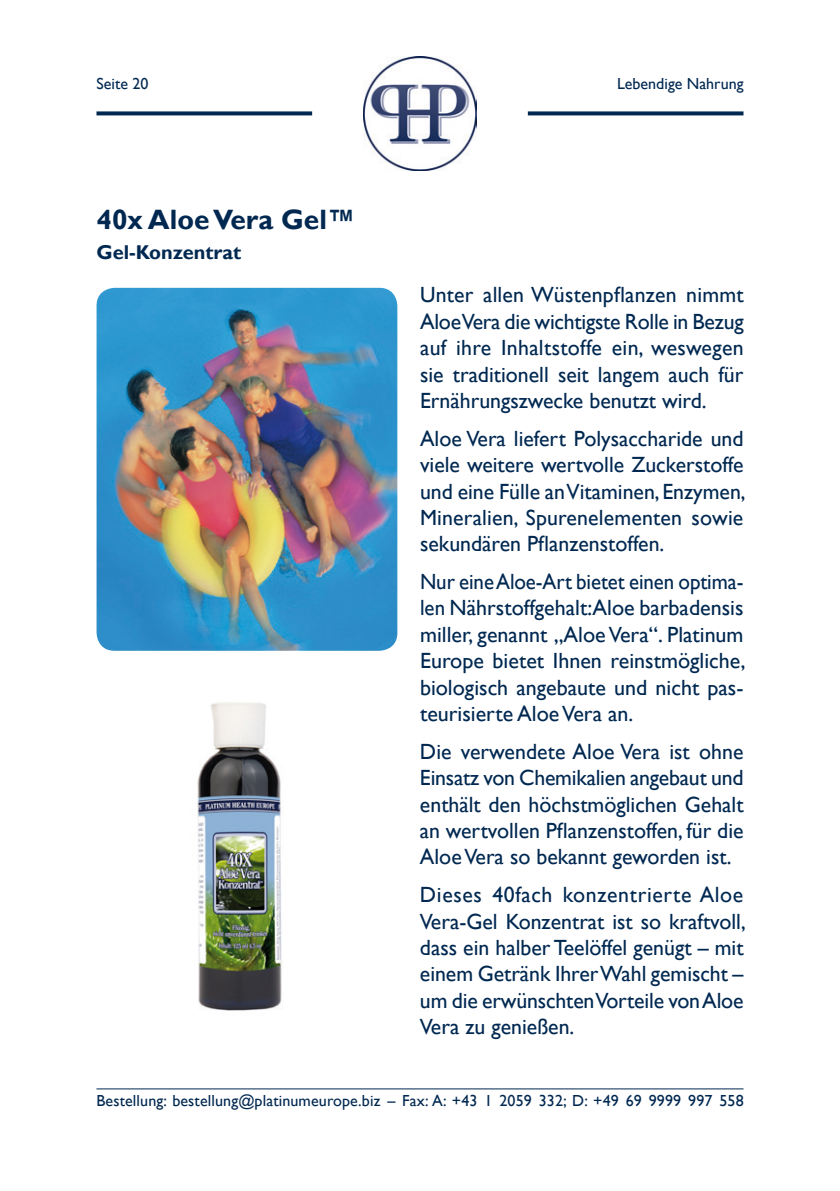
<style>
.page{position:relative;width:840px;height:1191px;background:#fff}
.page>*{position:absolute;margin:0;border:0;box-sizing:border-box;transform-origin:0 0}
.t1{font:700 28px "Gill Sans";color:#002851}
.t2{font:22px/26.4px "Gill Sans";color:#002851;text-align:justify}
.t3{font:22px/26.4px "Gill Sans";color:#002851;text-align:justify;scale:.95 1}
.t4{font:700 20px "Gill Sans";color:#002851}
.t5{font:16px "Gill Sans";letter-spacing:.01em;color:#002851}
</style>
<div class="page">
<img style="left:363px;top:57px;width:113px;height:113px">
<svg style="left:96px;top:111px;width:216px;height:4px"></svg>
<svg style="left:527px;top:111px;width:216px;height:4px"></svg>
<hr style="left:96px;top:1088px;width:647px;height:1px;background:#002851">
<img style="left:197px;top:702px;width:85px;height:309px">
<img style="left:96px;top:288px;width:301px;height:363px">
<p class="t5" style="left:96px;top:75px;width:53px">Seite 20</p>
<p class="t1" style="left:96px;top:203px;width:260px">40x Aloe Vera Gel™</p>
<p class="t4" style="left:96px;top:240px;width:146px">Gel-Konzentrat</p>
<p class="t5" style="left:616px;top:75px;width:128px">Lebendige Nahrung</p>
<p class="t2" style="left:420px;top:282px;width:325px">Unter allen Wüstenpflanzen nimmt Aloe Vera die wichtigste Rolle in Bezug auf ihre Inhaltstoffe ein, weswegen sie traditionell seit langem auch für Ernährungszwecke benutzt wird.</p>
<p class="t2" style="left:420px;top:425px;width:327px">Aloe Vera liefert Polysaccharide und viele weitere wertvolle Zuckerstoffe und eine Fülle an Vitaminen, Enzymen, Mineralien, Spurenelementen sowie sekundären Pflanzenstoffen.</p>
<p class="t3" style="left:420px;top:569px;width:344px">Nur eine Aloe-Art bietet einen optima&shy;len Nährstoffgehalt:Aloe barbadensis miller, genannt „Aloe Vera“. Platinum Europe bietet Ihnen reinstmögliche, biologisch angebaute und nicht pas&shy;teurisierte Aloe Vera an.</p>
<p class="t2" style="left:420px;top:738px;width:325px">Die verwendete Aloe Vera ist ohne Einsatz von Chemikalien angebaut und enthält den höchstmöglichen Gehalt an wertvollen Pflanzenstoffen, für die Aloe Vera so bekannt geworden ist.</p>
<p class="t2" style="left:420px;top:882px;width:327px">Dieses 40fach konzentrierte Aloe Vera-Gel Konzentrat ist so kraftvoll, dass ein halber Teelöffel genügt – mit einem Getränk Ihrer Wahl gemischt – um die erwünschten Vorteile von Aloe Vera zu genießen.</p>
<p class="t5" style="left:96px;top:1091px;width:648px">Bestellung: bestellung@platinumeurope.biz – Fax: A: +43 1 2059 332; D: +49 69 9999 997 558</p>
</div>
